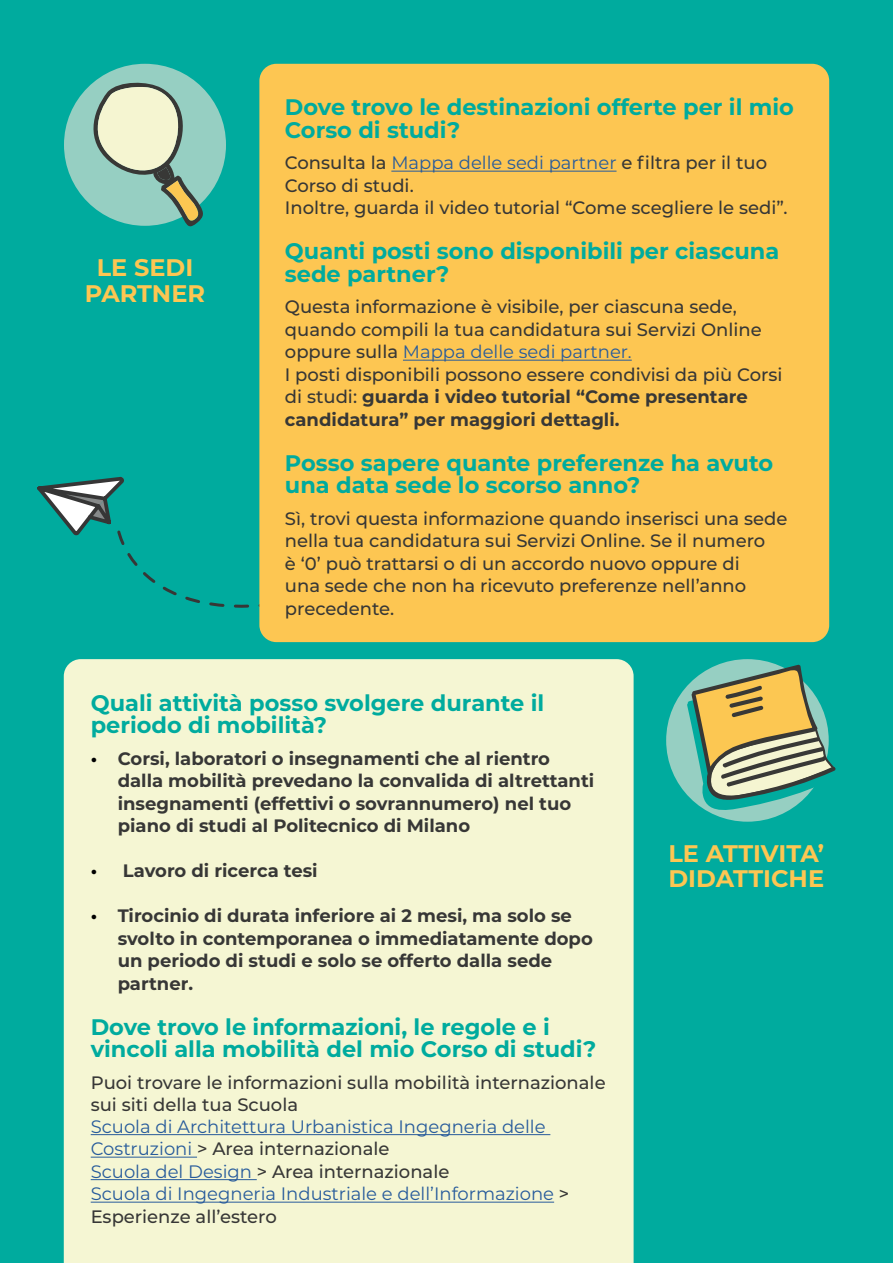
<style>
.page{position:relative;width:893px;height:1263px;background:#00ab9e}
.page>*{position:absolute;margin:0;border:0;box-sizing:border-box;transform-origin:0 0}
.t1{font:700 24px/25.5px "Montserrat";color:#fdc652;text-align:center}
.t2{font:700 22.5px/22.5px "Montserrat";color:#00ab9e}
.t3{font:500 18px/22.5px "Montserrat";color:#373736}
.t4{font:700 18px/22.5px "Montserrat";color:#373736}
.t5{font:18px/22.5px "Montserrat";color:#275b9b}
.s1{font-weight:400;color:#275b9b}
.s2{font-weight:700}
.s3{color:#000}
.s4{font-weight:500;color:#373736}
</style>
<div class="page">
<div style="left:64px;top:64px;width:162px;height:162px;background:#96cfc2;border-radius:50%"></div>
<svg style="left:87px;top:80px;width:117px;height:147px"></svg>
<div style="left:259px;top:64px;width:570px;height:578px;background:#fdc652;border-radius:17px"></div>
<div style="left:64px;top:659px;width:570px;height:604px;background:#f5f6d3"></div>
<hr style="left:391px;top:171px;width:225px;height:1px;background:#275b9b">
<hr style="left:403px;top:360px;width:229px;height:1px;background:#275b9b">
<hr style="left:91px;top:1134px;width:459px;height:1px;background:#275b9b">
<hr style="left:91px;top:1157px;width:106px;height:1px;background:#275b9b">
<hr style="left:91px;top:1179px;width:166px;height:1px;background:#275b9b">
<hr style="left:91px;top:1202px;width:463px;height:1px;background:#275b9b">
<div style="left:666px;top:659px;width:163px;height:163px;background:#96cfc2;border-radius:50%"></div>
<svg style="left:687px;top:664px;width:149px;height:153px"></svg>
<svg style="left:37px;top:474px;width:231px;height:166px"></svg>
<h1 class="t1" style="left:85px;top:254px;width:122px">LE SEDI<br>PARTNER</h1>
<p class="t2" style="left:285px;top:95px;width:511px">Dove trovo le destinazioni offerte per il mio<br>Corso di studi?</p>
<p class="t3" style="left:285px;top:151px;width:504px">Consulta la <span class="s1">Mappa delle sedi partner</span> e filtra per il tuo<br>Corso di studi.<br>Inoltre, guarda il video tutorial “Come scegliere le sedi”.</p>
<p class="t2" style="left:285px;top:239px;width:496px">Quanti posti sono disponibili per ciascuna sede partner?</p>
<p class="t3" style="left:285px;top:295px;width:499px">Questa informazione è visibile, per ciascuna sede, quando compili la tua candidatura sui Servizi Online oppure sulla <span class="s1">Mappa delle sedi partner.<br></span>I posti disponibili possono essere condivisi da più Corsi di studi: <span class="s2">guarda i video tutorial “Come presentare candidatura” per maggiori dettagli.</span></p>
<p class="t2" style="left:285px;top:450px;width:490px">Posso sapere quante preferenze ha avuto una data sede lo scorso anno?</p>
<p class="t3" style="left:285px;top:506px;width:504px">Sì, trovi questa informazione quando inserisci una sede nella tua candidatura sui Servizi Online. Se il numero<br>è ‘0’ può trattarsi o di un accordo nuovo oppure di<br>una sede che non ha ricevuto preferenze nell’anno precedente.</p>
<p class="t2" style="left:91px;top:690px;width:455px">Quali attività posso svolgere durante il periodo di mobilità?</p>
<p class="t4" style="left:118px;top:746px;width:478px;text-indent:-27px"><span class="s3">•</span> Corsi, laboratori o insegnamenti che al rientro dalla mobilità prevedano la convalida di altrettanti insegnamenti (effettivi o sovrannumero) nel tuo piano di studi al Politecnico di Milano</p>
<p class="t4" style="left:91px;top:859px;width:228px"><span class="s3">•</span> Lavoro di ricerca tesi</p>
<p class="t4" style="left:118px;top:904px;width:477px;text-indent:-27px"><span class="s3">•</span> Tirocinio di durata inferiore ai 2 mesi, ma solo se svolto in contemporanea o immediatamente dopo un periodo di studi e solo se offerto dalla sede partner.</p>
<p class="t2" style="left:91px;top:1014px;width:507px">Dove trovo le informazioni, le regole e i vincoli alla mobilità del mio Corso di studi?</p>
<p class="t3" style="left:91px;top:1070px;width:516px">Puoi trovare le informazioni sulla mobilità internazionale sui siti della tua Scuola</p>
<p class="t5" style="left:91px;top:1114px;width:480px">Scuola di Architettura Urbanistica Ingegneria delle Costruzioni <span class="s4">&gt; Area internazionale<br></span>Scuola del Design <span class="s4">&gt; Area internazionale<br></span>Scuola di Ingegneria Industriale e dell’Informazione <span class="s4">&gt; Esperienze all’estero</span></p>
<h1 class="t1" style="left:668px;top:839px;width:157px;text-align:left">LE ATTIVITA’<br>DIDATTICHE</h1>
</div>
